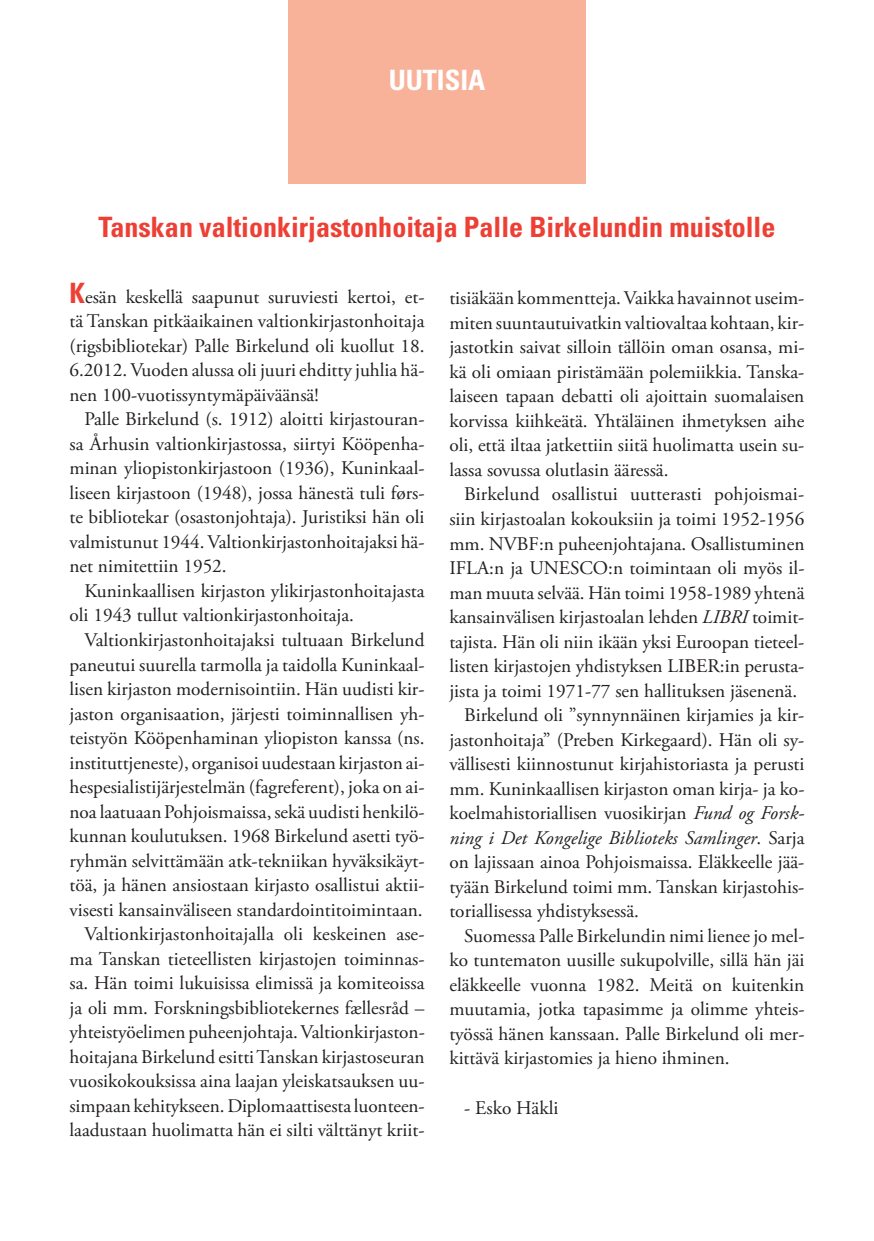
<style>
.page{position:relative;width:874px;height:1241px;background:#fff}
.page>*{position:absolute;margin:0;border:0;box-sizing:border-box;transform-origin:0 0}
.t1{font:700 condensed 28px "Univers LT Std";color:#ee3f34}
.t2{font:700 condensed 28px "Univers LT Std";color:#fff}
.t3{font:19.25px/24.5px "Adobe Garamond Pro";color:#231f20;text-align:justify}
.t4{font:italic 19.25px "Adobe Garamond Pro";color:#231f20}
.s1{font-family:"Univers LT Std";font-weight:700;font-stretch:condensed;font-size:28px;color:#ee3f34}
.s2{font-style:italic}
.s3{font-style:normal}
</style>
<div class="page">
<div style="left:288px;top:0;width:298px;height:184px;background:#f9b29a"></div>
<h1 class="t2" style="left:388px;top:63px;width:98px">UUTISIA</h1>
<h1 class="t1" style="left:98px;top:210px;width:678px">Tanskan valtionkirjastonhoitaja Palle Birkelundin muistolle</h1>
<p class="t3" style="left:69px;top:285px;width:356px"><span class="s1">K</span>esän keskellä saapunut suruviesti kertoi, et&shy;tä Tanskan pitkäaikainen valtionkirjastonhoitaja (rigsbibliotekar) Palle Birkelund oli kuollut 18.<br>6.2012. Vuoden alussa oli juuri ehditty juhlia hä&shy;nen 100-vuotissyntymäpäiväänsä!</p>
<p class="t3" style="left:69px;top:407px;width:356px;text-indent:15px">Palle Birkelund (s. 1912) aloitti kirjastouran&shy;sa Århusin valtionkirjastossa, siirtyi Kööpenha&shy;minan yliopistonkirjastoon (1936), Kuninkaal&shy;liseen kirjastoon (1948), jossa hänestä tuli førs&shy;te bibliotekar (osastonjohtaja). Juristiksi hän oli valmistunut 1944. Valtionkirjastonhoitajaksi hä&shy;net nimitettiin 1952.</p>
<p class="t3" style="left:69px;top:579px;width:356px;text-indent:15px">Kuninkaallisen kirjaston ylikirjastonhoitajasta oli 1943 tullut valtionkirjastonhoitaja.</p>
<p class="t3" style="left:69px;top:628px;width:356px;text-align:right">Valtionkirjastonhoitajaksi tultuaan Birkelund paneutui suurella tarmolla ja taidolla Kuninkaal&shy;lisen kirjaston modernisointiin. Hän uudisti kir&shy;jaston organisaation, järjesti toiminnallisen yh&shy;teistyön Kööpenhaminan yliopiston kanssa (ns. instituttjeneste), organisoi uudestaan kirjaston ai&shy;hespesialistijärjestelmän (fagreferent), joka on ai&shy;noa laatuaan Pohjoismaissa, sekä uudisti henkilö&shy;kunnan koulutuksen. 1968 Birkelund asetti työ&shy;ryhmän selvittämään atk-tekniikan hyväksikäyt&shy;töä, ja hänen ansiostaan kirjasto osallistui aktii&shy;visesti kansainväliseen standardointitoimintaan.<br>Valtionkirjastonhoitajalla oli keskeinen ase&shy;ma Tanskan tieteellisten kirjastojen toiminnas&shy;sa. Hän toimi lukuisissa elimissä ja komiteoissa ja oli mm. Forskningsbibliotekernes fællesråd – yhteistyöelimen puheenjohtaja. Valtionkirjaston&shy;hoitajana Birkelund esitti Tanskan kirjastoseuran vuosikokouksissa aina laajan yleiskatsauksen uu&shy;simpaan kehitykseen. Diplomaattisesta luonteen&shy;laadustaan huolimatta hän ei silti välttänyt kriit-</p>
<p class="t3" style="left:449px;top:286px;width:356px">tisiäkään kommentteja. Vaikka havainnot useim&shy;miten suuntautuivatkin valtiovaltaa kohtaan, kir&shy;jastotkin saivat silloin tällöin oman osansa, mi&shy;kä oli omiaan piristämään polemiikkia. Tanska&shy;laiseen tapaan debatti oli ajoittain suomalaisen korvissa kiihkeätä. Yhtäläinen ihmetyksen aihe oli, että iltaa jatkettiin siitä huolimatta usein su&shy;lassa sovussa olutlasin ääressä.</p>
<p class="t3" style="left:464px;top:482px;width:341px">Birkelund osallistui uutterasti pohjoismai-</p>
<p class="t3" style="left:449px;top:507px;width:356px">siin kirjastoalan kokouksiin ja toimi 1952-1956</p>
<p class="t3" style="left:449px;top:531px;width:356px">mm. NVBF:n puheenjohtajana. Osallistuminen</p>
<p class="t3" style="left:449px;top:556px;width:356px">IFLA:n ja UNESCO:n toimintaan oli myös il-</p>
<p class="t3" style="left:449px;top:581px;width:356px">man muuta selvää. Hän toimi 1958-1989 yhtenä</p>
<p class="t3" style="left:449px;top:605px;width:356px">kansainvälisen kirjastoalan lehden <span class="s2">LIBRI</span> toimit-</p>
<p class="t3" style="left:449px;top:630px;width:356px">tajista. Hän oli niin ikään yksi Euroopan tieteel-</p>
<p class="t3" style="left:449px;top:654px;width:356px">listen kirjastojen yhdistyksen LIBER:in perusta-</p>
<p class="t3" style="left:449px;top:679px;width:349px">jista ja toimi 1971-77 sen hallituksen jäsenenä.</p>
<p class="t3" style="left:464px;top:703px;width:341px">Birkelund oli ”synnynnäinen kirjamies ja kir-</p>
<p class="t3" style="left:449px;top:728px;width:356px">jastonhoitaja” (Preben Kirkegaard). Hän oli sy-</p>
<p class="t3" style="left:449px;top:752px;width:356px">vällisesti kiinnostunut kirjahistoriasta ja perusti</p>
<p class="t3" style="left:449px;top:777px;width:356px">mm. Kuninkaallisen kirjaston oman kirja- ja ko-</p>
<p class="t3" style="left:449px;top:801px;width:356px">koelmahistoriallisen vuosikirjan <span class="s2">Fund og Forsk-</span></p>
<p class="t4" style="left:449px;top:826px;width:356px">ning i Det Kongelige Biblioteks Samlinger<span class="s3">. Sarja</span></p>
<p class="t3" style="left:449px;top:850px;width:356px">on lajissaan ainoa Pohjoismaissa. Eläkkeelle jää-</p>
<p class="t3" style="left:449px;top:875px;width:356px">tyään Birkelund toimi mm. Tanskan kirjastohis-</p>
<p class="t3" style="left:449px;top:899px;width:191px">toriallisessa yhdistyksessä.</p>
<p class="t3" style="left:464px;top:924px;width:341px">Suomessa Palle Birkelundin nimi lienee jo mel-</p>
<p class="t3" style="left:449px;top:948px;width:356px">ko tuntematon uusille sukupolville, sillä hän jäi</p>
<p class="t3" style="left:449px;top:973px;width:356px">eläkkeelle vuonna 1982. Meitä on kuitenkin</p>
<p class="t3" style="left:449px;top:997px;width:356px">muutamia, jotka tapasimme ja olimme yhteis-</p>
<p class="t3" style="left:449px;top:1022px;width:356px">työssä hänen kanssaan. Palle Birkelund oli mer-</p>
<p class="t3" style="left:449px;top:1046px;width:281px">kittävä kirjastomies ja hieno ihminen.</p>
<p class="t3" style="left:464px;top:1095px;width:96px">- Esko Häkli</p>
</div>
